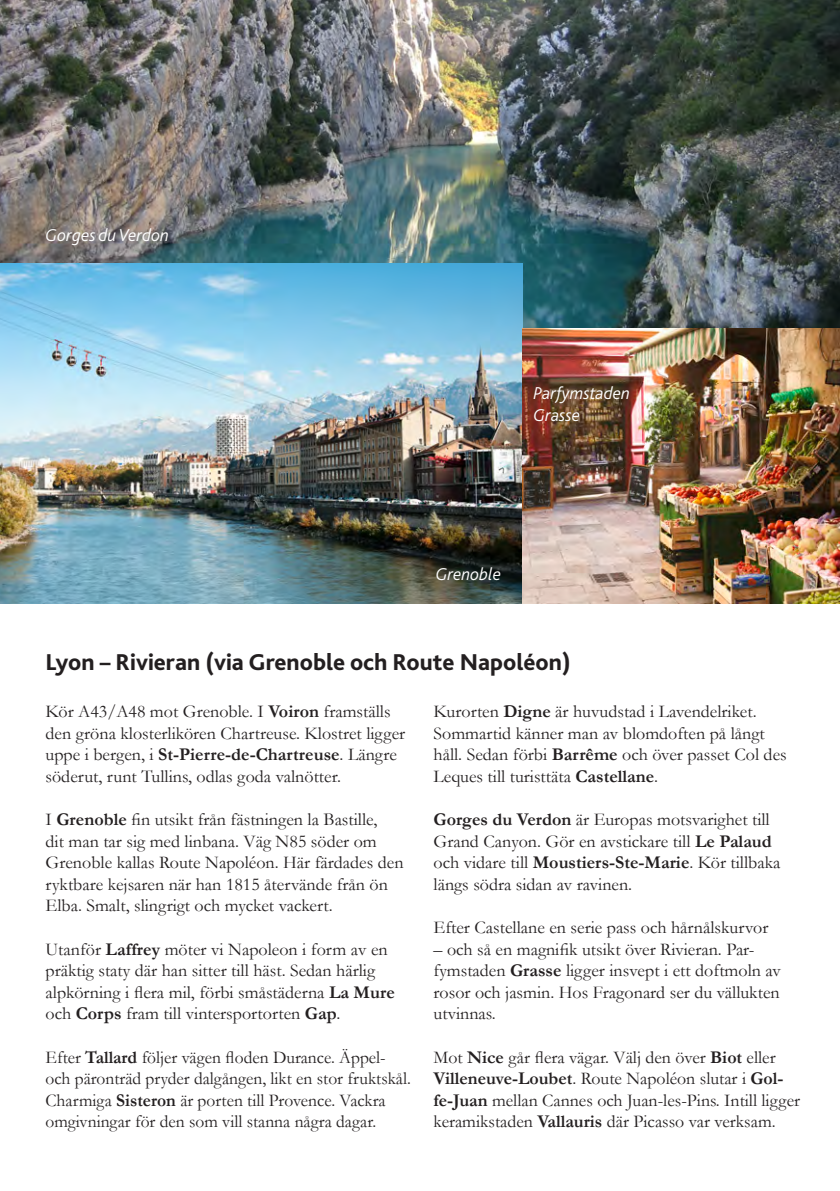
<style>
.page{position:relative;width:840px;height:1191px;background:#fff}
.page>*{position:absolute;margin:0;border:0;box-sizing:border-box;transform-origin:0 0}
.t1{font:800 24px "Bliss 2";color:#231f20}
.t2{font:18px/21.6px "Garamond";color:#231f20}
.t3{font:italic 300 18px/21.6px "Bliss 2";color:#fff}
.s1{font-weight:700}
</style>
<div class="page">
<img style="left:0;top:0;width:839px;height:329px">
<img style="left:0;top:264px;width:522px;height:339px">
<img style="left:0;top:264px;width:1px;height:273px">
<img style="left:522px;top:329px;width:317px;height:274px">
<p class="t3" style="left:46px;top:223px;width:125px">Gorges du Verdon</p>
<p class="t3" style="left:533px;top:382px;width:98px">Parfymstaden<br>Grasse</p>
<p class="t3" style="left:435px;top:562px;width:67px">Grenoble</p>
<h1 class="t1" style="left:46px;top:647px;width:526px">Lyon – Rivieran (via Grenoble och Route Napoléon)</h1>
<p class="t2" style="left:433px;top:700px;width:354px">Kurorten <span class="s1">Digne</span> är huvudstad i Lavendelriket.<br>Sommartid känner man av blomdoften på långt håll. Sedan förbi <span class="s1">Barrême</span> och över passet Col des Leques till turisttäta <span class="s1">Castellane</span>.</p>
<p class="t2" style="left:433px;top:808px;width:348px"><span class="s1">Gorges du Verdon</span> är Europas motsvarighet till Grand Canyon. Gör en avstickare till <span class="s1">Le Palaud </span>och vidare till <span class="s1">Moustiers-Ste-Marie</span>. Kör tillbaka längs södra sidan av ravinen.</p>
<p class="t2" style="left:433px;top:916px;width:336px">Efter Castellane en serie pass och hårnålskurvor</p>
<p class="t2" style="left:433px;top:937px;width:349px">– och så en magnifik utsikt över Rivieran. Par&shy;fymstaden <span class="s1">Grasse</span> ligger insvept i ett doftmoln av rosor och jasmin. Hos Fragonard ser du vällukten utvinnas.</p>
<p class="t2" style="left:433px;top:1045px;width:368px">Mot <span class="s1">Nice</span> går flera vägar. Välj den över <span class="s1">Biot</span> eller <span class="s1">Villeneuve-Loubet</span>. Route Napoléon slutar i <span class="s1">Gol&shy;fe-Juan</span> mellan Cannes och Juan-les-Pins. Intill ligger keramikstaden <span class="s1">Vallauris</span> där Picasso var verksam.</p>
<p class="t2" style="left:46px;top:700px;width:361px">Kör A43/A48 mot Grenoble. I <span class="s1">Voiron</span> framställs den gröna klosterlikören Chartreuse. Klostret ligger uppe i bergen, i <span class="s1">St-Pierre-de-Chartreuse</span>. Längre söderut, runt Tullins, odlas goda valnötter.</p>
<p class="t2" style="left:46px;top:808px;width:359px">I <span class="s1">Grenoble</span> fin utsikt från fästningen la Bastille,<br>dit man tar sig med linbana. Väg N85 söder om Grenoble kallas Route Napoléon. Här färdades den ryktbare kejsaren när han 1815 återvände från ön Elba. Smalt, slingrigt och mycket vackert.</p>
<p class="t2" style="left:46px;top:937px;width:350px">Utanför <span class="s1">Laffrey</span> möter vi Napoleon i form av en präktig staty där han sitter till häst. Sedan härlig alpkörning i flera mil, förbi småstäderna <span class="s1">La Mure </span>och <span class="s1">Corps</span> fram till vintersportorten <span class="s1">Gap</span>.</p>
<p class="t2" style="left:46px;top:1045px;width:366px">Efter <span class="s1">Tallard</span> följer vägen floden Durance. Äppel&shy;och päronträd pryder dalgången, likt en stor fruktskål.<br>Charmiga <span class="s1">Sisteron</span> är porten till Provence. Vackra omgivningar för den som vill stanna några dagar.</p>
</div>
